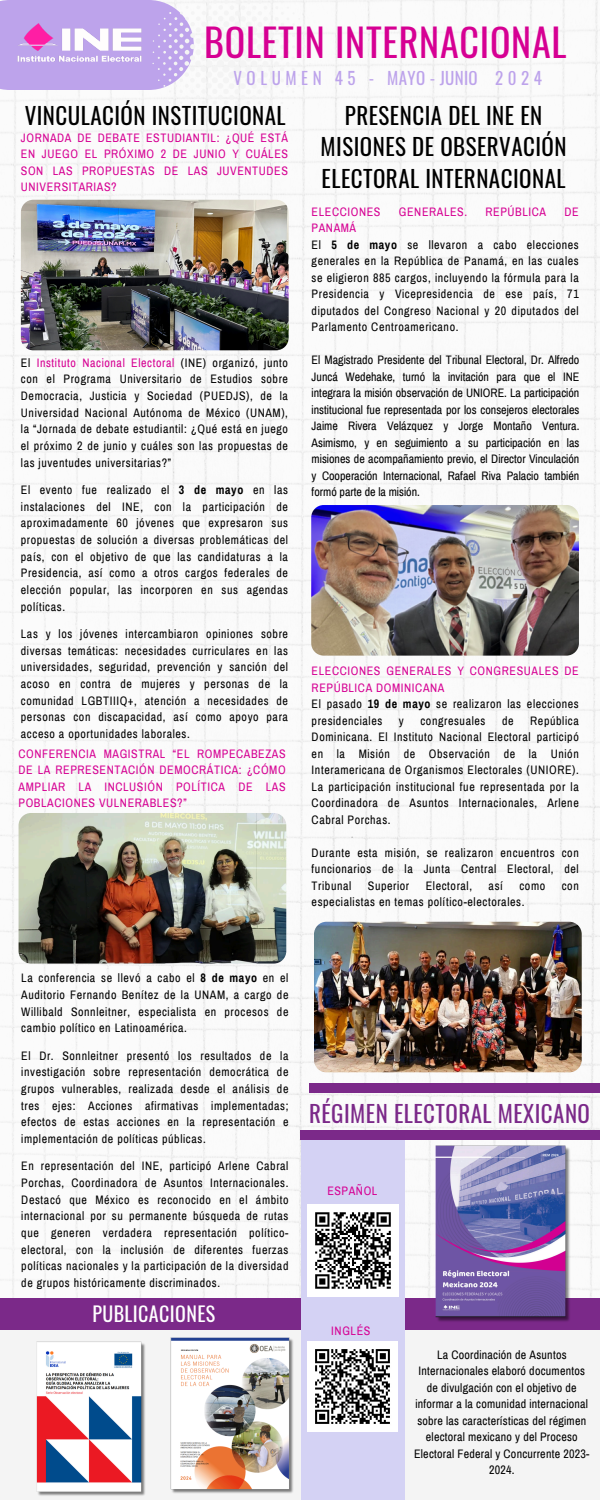
<style>
.page{position:relative;width:600px;height:1500px;background:#fff}
.page>*{position:absolute;margin:0;border:0;box-sizing:border-box;transform-origin:0 0}
.t1{font:38px "Oswald";letter-spacing:.02em;color:#d60093}
.t2{font:23px/31.5px "Oswald";letter-spacing:.02em;color:#000;text-align:center}
.t3{font:23px "Oswald";letter-spacing:.02em;color:#7b2989}
.t4{font:20px "Oswald";letter-spacing:.02em;color:#fff}
.t5{font:17px "Oswald";letter-spacing:.27em;color:#bda3eb}
.t6{font:12px/16.7px "Archivo Narrow";letter-spacing:.05em;color:#000;text-align:justify}
.t7{font:12px/16.5px "Archivo Narrow";letter-spacing:.05em;color:#d60093;text-align:justify}
.t8{font:12px/16.5px "Archivo Narrow";letter-spacing:.02em;color:#000;text-align:center}
.s1{color:#d60093}
.s2{font-weight:700}
.s3{color:#000}
.s4{font-weight:700;color:#000}
</style>
<div class="page">
<img style="left:0;top:0;width:600px;height:1298px">
<div style="left:0;top:1298px;width:600px;height:40px;background:#7b2989"></div>
<div style="left:0;top:1330px;width:600px;height:170px;background:#f4f4f4"></div>
<svg style="left:0;top:0;width:311px;height:132px"></svg>
<img style="left:12px;top:16px;width:134px;height:51px">
<img style="left:314px;top:922px;width:268px;height:150px;border-radius:12px">
<div style="left:301px;top:1135px;width:104px;height:365px;background:#d4d2f4"></div>
<div style="left:310px;top:1084px;width:290px;height:9px;background:#7b2989"></div>
<div style="left:300px;top:1130px;width:300px;height:10px;background:#7b2989"></div>
<img style="left:171px;top:1337px;width:122px;height:156px">
<img style="left:36px;top:1341px;width:109px;height:155px">
<img style="left:307px;top:1342px;width:90px;height:90px">
<img style="left:307px;top:1205px;width:92px;height:91px">
<img style="left:435px;top:1145px;width:137px;height:177px">
<img style="left:21px;top:200px;width:268px;height:150px;border-radius:12px">
<img style="left:19px;top:813px;width:267px;height:151px;border-radius:12px">
<img style="left:311px;top:505px;width:268px;height:151px;border-radius:12px">
<p class="t1" style="left:204px;top:12px;width:364px">BOLETIN INTERNACIONAL</p>
<p class="t5" style="left:234px;top:64px;width:310px">VOLUMEN 45 - MAYO-JUNIO 2024</p>
<h2 class="t2" style="left:25px;top:99px;width:263px">VINCULACIÓN INSTITUCIONAL</h2>
<p class="t7" style="left:21px;top:130px;width:269px">JORNADA DE DEBATE ESTUDIANTIL: ¿QUÉ ESTÁ EN JUEGO EL PRÓXIMO 2 DE JUNIO Y CUÁLES SON LAS PROPUESTAS DE LAS JUVENTUDES UNIVERSITARIAS?</p>
<p class="t6" style="left:21px;top:354px;width:269px">El <span class="s1">Instituto Nacional Electoral</span> (INE) organizó, junto con el Programa Universitario de Estudios sobre Democracia, Justicia y Sociedad (PUEDJS), de la Universidad Nacional Autónoma de México (UNAM), la “Jornada de debate estudiantil: ¿Qué está en juego el próximo 2 de junio y cuáles son las propuestas de las juventudes universitarias?”</p>
<p class="t6" style="left:21px;top:481px;width:269px">El evento fue realizado el <span class="s2">3 de mayo</span> en las instalaciones del INE, con la participación de aproximadamente 60 jóvenes que expresaron sus propuestas de solución a diversas problemáticas del país, con el objetivo de que las candidaturas a la Presidencia, así como a otros cargos federales de elección popular, las incorporen en sus agendas políticas.</p>
<p class="t6" style="left:21px;top:625px;width:269px">Las y los jóvenes intercambiaron opiniones sobre diversas temáticas: necesidades curriculares en las universidades, seguridad, prevención y sanción del acoso en contra de mujeres y personas de la comunidad LGBTIIIQ+, atención a necesidades de personas con discapacidad, así como apoyo para acceso a oportunidades laborales.</p>
<p class="t7" style="left:19px;top:746px;width:269px">CONFERENCIA MAGISTRAL “EL ROMPECABEZAS DE LA REPRESENTACIÓN DEMOCRÁTICA: ¿CÓMO AMPLIAR LA INCLUSIÓN POLÍTICA DE LAS POBLACIONES VULNERABLES?”</p>
<h5 class="t2" style="left:321px;top:99px;width:247px">PRESENCIA DEL INE EN<br>MISIONES DE OBSERVACIÓN<br>ELECTORAL INTERNACIONAL</h5>
<p class="t7" style="left:312px;top:204px;width:70px">ELECCIONES</p>
<p class="t7" style="left:399px;top:204px;width:70px">GENERALES.</p>
<p class="t7" style="left:486px;top:204px;width:62px">REPÚBLICA</p>
<p class="t7" style="left:565px;top:204px;width:16px">DE</p>
<p class="t6" style="left:312px;top:220px;width:269px;text-align:left"><span class="s1">PANAMÁ<br></span>El <span class="s2">5 de mayo</span> se llevaron a cabo elecciones generales en la República de Panamá, en las cuales se eligieron 885 cargos, incluyendo la fórmula para la Presidencia y Vicepresidencia de ese país, 71 diputados del Congreso Nacional y 20 diputados del Parlamento Centroamericano.</p>
<p class="t6" style="left:312px;top:352px;width:269px">El Magistrado Presidente del Tribunal Electoral, Dr. Alfredo Juncá Wedehake, turnó la invitación para que el INE integrara la misión observación de UNIORE. La participación institucional fue representada por los consejeros electorales Jaime Rivera Velázquez y Jorge Montaño Ventura.<br>Asimismo, y en seguimiento a su participación en las misiones de acompañamiento previo, el Director Vinculación y Cooperación Internacional, Rafael Riva Palacio también formó parte de la misión.</p>
<p class="t7" style="left:312px;top:663px;width:269px;text-align:left">ELECCIONES GENERALES Y CONGRESUALES DE<br>REPÚBLICA DOMINICANA<br><span class="s3">El pasado</span> <span class="s4">19 de mayo</span> <span class="s3">se realizaron las elecciones presidenciales</span></p>
<p class="t6" style="left:312px;top:713px;width:269px;text-indent:219px">República Dominicana. El Instituto Nacional Electoral participó en la Misión de Observación de la Unión Interamericana de Organismos Electorales (UNIORE).<br>La participación institucional fue representada por la Coordinadora de Asuntos Internacionales, Arlene Cabral Porchas.</p>
<p class="t6" style="left:312px;top:845px;width:269px">Durante esta misión, se realizaron encuentros con funcionarios de la Junta Central Electoral, del Tribunal</p>
<p class="t6" style="left:399px;top:713px;width:6px">y</p>
<p class="t6" style="left:420px;top:713px;width:67px">congresuales</p>
<p class="t6" style="left:502px;top:713px;width:13px">de</p>
<p class="t6" style="left:368px;top:878px;width:43px">Superior</p>
<p class="t6" style="left:426px;top:878px;width:48px">Electoral,</p>
<p class="t6" style="left:489px;top:878px;width:16px">así</p>
<p class="t6" style="left:519px;top:878px;width:27px">como</p>
<p class="t6" style="left:562px;top:878px;width:19px">con</p>
<p class="t6" style="left:312px;top:894px;width:214px">especialistas en temas político-electorales.</p>
<p class="t6" style="left:21px;top:970px;width:269px">La conferencia se llevó a cabo el <span class="s2">8 de mayo</span> en el Auditorio Fernando Benítez de la UNAM, a cargo de Willibald Sonnleitner, especialista en procesos de cambio político en Latinoamérica.</p>
<p class="t6" style="left:21px;top:1047px;width:269px">El Dr. Sonnleitner presentó los resultados de la investigación sobre representación democrática de grupos vulnerables, realizada desde el análisis de tres ejes: Acciones afirmativas implementadas; efectos de estas acciones en la representación e implementación de políticas públicas.</p>
<p class="t6" style="left:21px;top:1158px;width:269px">En representación del INE, participó Arlene Cabral Porchas, Coordinadora de Asuntos Internacionales.<br>Destacó que México es reconocido en el ámbito internacional por su permanente búsqueda de rutas que generen verdadera representación político&shy;electoral, con la inclusión de diferentes fuerzas políticas nacionales y la participación de la diversidad de grupos históricamente discriminados.</p>
<h3 class="t4" style="left:92px;top:1298px;width:124px">PUBLICACIONES</h3>
<h2 class="t3" style="left:309px;top:1095px;width:282px">RÉGIMEN ELECTORAL MEXICANO</h2>
<h5 class="t7" style="left:327px;top:1183px;width:52px">ESPAÑOL</h5>
<p class="t7" style="left:331px;top:1323px;width:41px">INGLÉS</p>
<p class="t8" style="left:414px;top:1346px;width:177px">La Coordinación de Asuntos<br>Internacionales elaboró documentos de divulgación con el objetivo de informar a la comunidad internacional sobre las características del régimen electoral mexicano y del Proceso<br>Electoral Federal y Concurrente 2023-<br>2024.</p>
</div>
